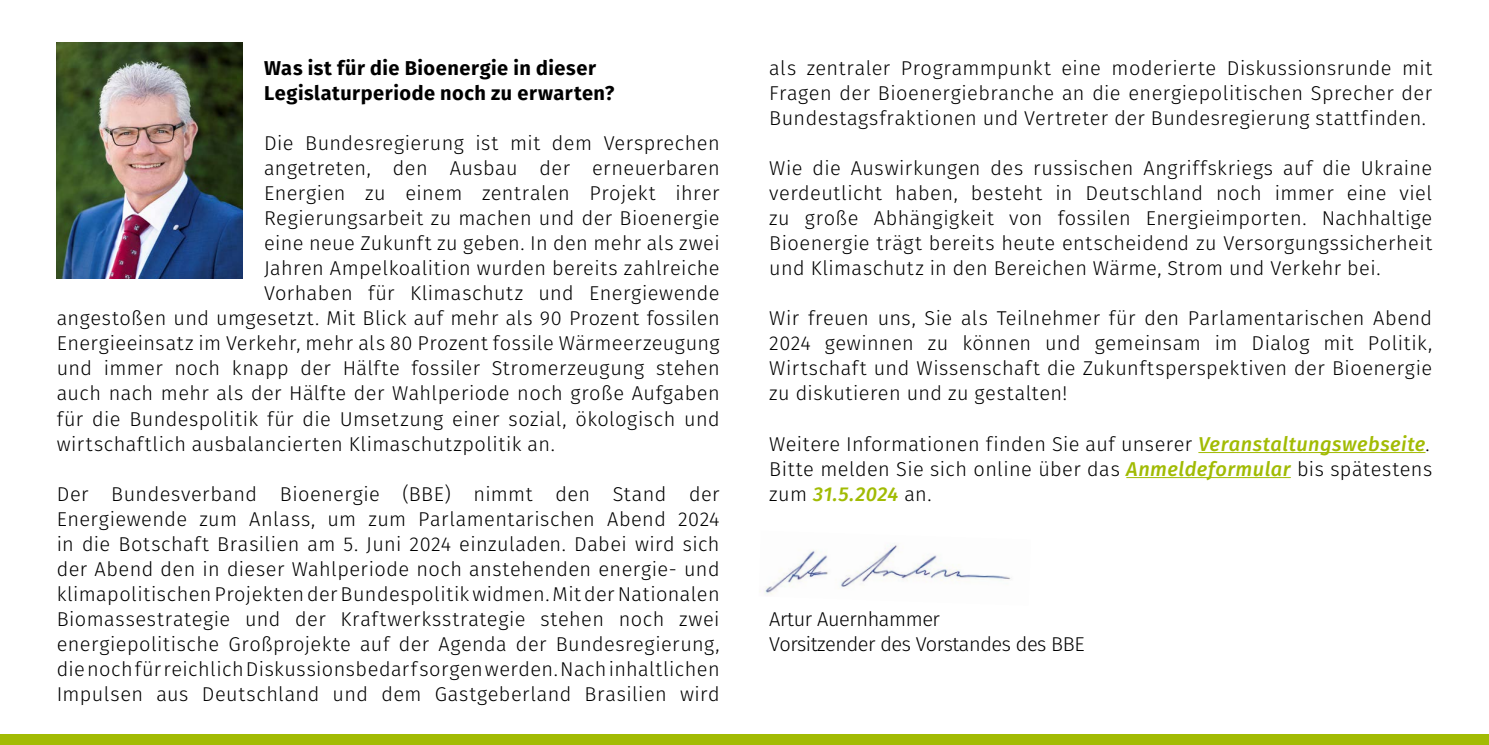
<style>
.page{position:relative;width:1489px;height:745px;background:#fff}
.page>*{position:absolute;margin:0;border:0;box-sizing:border-box;transform-origin:0 0}
.t1{font:300 20px/25px "Fira Sans";letter-spacing:.02em;color:#000;text-align:justify}
.t2{font:700 20px/25px "Fira Sans";letter-spacing:.025em;color:#000}
.t3{font:300 20px/25px "Fira Sans";letter-spacing:-.02em;color:#000}
.s1{font-weight:500;font-style:italic;color:#a2bb04}
.s2{font-weight:500;font-style:italic;color:#a1bb04}
</style>
<div class="page">
<div style="left:0;top:733px;width:1488px;height:11px;background:#a2bb04"></div>
<hr style="left:1198px;top:452px;width:227px;height:1px;background:#a2bb04">
<hr style="left:1126px;top:477px;width:164px;height:1px;background:#a1bb04">
<img style="left:764px;top:544px;width:247px;height:51px">
<img style="left:57px;top:43px;width:186px;height:235px">
<p class="t2" style="left:264px;top:54px;width:352px">Was ist für die Bioenergie in dieser<br>Legislaturperiode noch zu erwarten?</p>
<p class="t1" style="left:264px;top:130px;width:457px">Die Bundesregierung ist mit dem Versprechen</p>
<p class="t1" style="left:264px;top:155px;width:457px">angetreten, den Ausbau der erneuerbaren</p>
<p class="t1" style="left:264px;top:180px;width:457px">Energien zu einem zentralen Projekt ihrer</p>
<p class="t1" style="left:264px;top:205px;width:457px">Regierungsarbeit zu machen und der Bioenergie</p>
<p class="t1" style="left:264px;top:230px;width:457px">eine neue Zukunft zu geben. In den mehr als zwei</p>
<p class="t1" style="left:264px;top:255px;width:457px">Jahren Ampelkoalition wurden bereits zahlreiche</p>
<p class="t1" style="left:264px;top:280px;width:457px">Vorhaben für Klimaschutz und Energiewende</p>
<p class="t1" style="left:57px;top:305px;width:664px">angestoßen und umgesetzt. Mit Blick auf mehr als 90 Prozent fossilen</p>
<p class="t1" style="left:57px;top:330px;width:664px">Energieeinsatz im Verkehr, mehr als 80 Prozent fossile Wärmeerzeugung</p>
<p class="t1" style="left:57px;top:355px;width:664px">und immer noch knapp der Hälfte fossiler Stromerzeugung stehen</p>
<p class="t1" style="left:57px;top:380px;width:664px">auch nach mehr als der Hälfte der Wahlperiode noch große Aufgaben</p>
<p class="t1" style="left:57px;top:405px;width:664px">für die Bundespolitik für die Umsetzung einer sozial, ökologisch und</p>
<p class="t1" style="left:57px;top:430px;width:499px">wirtschaftlich ausbalancierten Klimaschutzpolitik an.</p>
<p class="t1" style="left:57px;top:480px;width:664px">Der Bundesverband Bioenergie (BBE) nimmt den Stand der Energiewende zum Anlass, um zum Parlamentarischen Abend 2024 in die Botschaft Brasilien am 5. Juni 2024 einzuladen. Dabei wird sich der Abend den in dieser Wahlperiode noch anstehenden energie- und klimapolitischen Projekten der Bundespolitik widmen. Mit der Nationalen Biomassestrategie und der Kraftwerksstrategie stehen noch zwei energiepolitische Großprojekte auf der Agenda der Bundesregierung, die noch für reichlich Diskussionsbedarf sorgen werden. Nach inhaltlichen Impulsen aus Deutschland und dem Gastgeberland Brasilien wird</p>
<p class="t1" style="left:769px;top:55px;width:664px">als zentraler Programmpunkt eine moderierte Diskussionsrunde mit Fragen der Bioenergiebranche an die energiepolitischen Sprecher der Bundestagsfraktionen und Vertreter der Bundesregierung stattfinden.</p>
<p class="t1" style="left:769px;top:155px;width:664px">Wie die Auswirkungen des russischen Angriffskriegs auf die Ukraine verdeutlicht haben, besteht in Deutschland noch immer eine viel zu große Abhängigkeit von fossilen Energieimporten. Nachhaltige Bioenergie trägt bereits heute entscheidend zu Versorgungssicherheit und Klimaschutz in den Bereichen Wärme, Strom und Verkehr bei.</p>
<p class="t1" style="left:769px;top:305px;width:664px">Wir freuen uns, Sie als Teilnehmer für den Parlamentarischen Abend 2024 gewinnen zu können und gemeinsam im Dialog mit Politik, Wirtschaft und Wissenschaft die Zukunftsperspektiven der Bioenergie zu diskutieren und zu gestalten!</p>
<p class="t1" style="left:769px;top:430px;width:664px;text-align:left">Weitere Informationen finden Sie auf unserer <span class="s1">Veranstaltungswebseite</span>.<br>Bitte melden Sie sich online über das <span class="s2">Anmeldeformular</span> bis spätestens zum <span class="s2">31.5.2024</span> an.</p>
<p class="t3" style="left:769px;top:605px;width:317px">Artur Auernhammer<br>Vorsitzender des Vorstandes des BBE</p>
</div>
